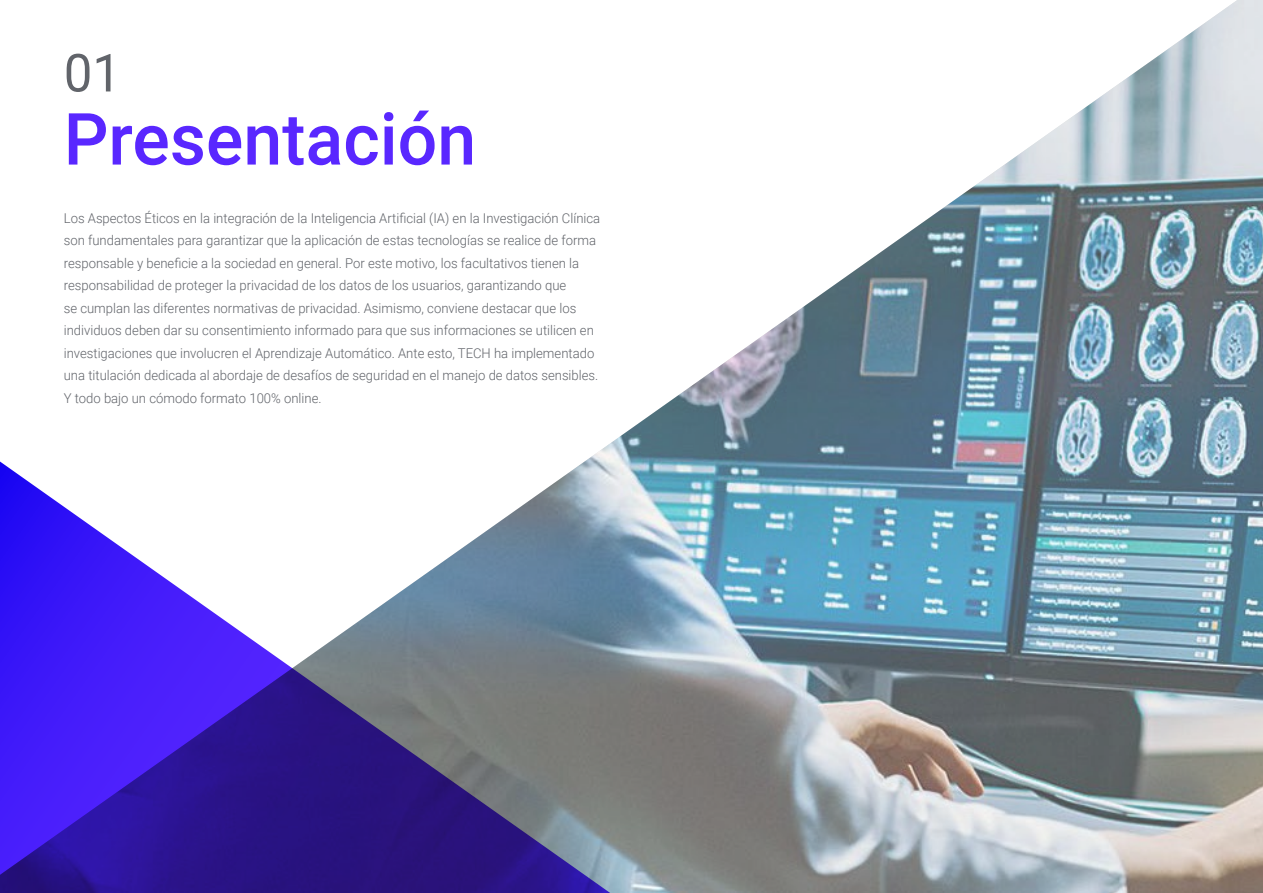
<style>
.page{position:relative;width:1263px;height:893px;background:#fff}
.page>*{position:absolute;margin:0;border:0;box-sizing:border-box;transform-origin:0 0}
.t1{font:500 72px "Roboto";color:#5927ff}
.t2{font:52.5px "Roboto";color:#61646a}
.t3{font:300 13.5px/22.5px "Roboto";color:#61646a}
</style>
<div class="page">
<img style="left:607px;top:0;width:656px;height:893px">
<svg style="left:0;top:446px;width:640px;height:447px"></svg>
<h2 class="t2" style="left:64px;top:36px;width:59px">01</h2>
<h1 class="t1" style="left:64px;top:89px;width:414px">Presentación</h1>
<p class="t3" style="left:64px;top:206px;width:538px">Los Aspectos Éticos en la integración de la Inteligencia Artificial (IA) en la Investigación Clínica son fundamentales para garantizar que la aplicación de estas tecnologías se realice de forma responsable y beneficie a la sociedad en general. Por este motivo, los facultativos tienen la responsabilidad de proteger la privacidad de los datos de los usuarios, garantizando que<br>se cumplan las diferentes normativas de privacidad. Asimismo, conviene destacar que los individuos deben dar su consentimiento informado para que sus informaciones se utilicen en investigaciones que involucren el Aprendizaje Automático. Ante esto, TECH ha implementado una titulación dedicada al abordaje de desafíos de seguridad en el manejo de datos sensibles.<br>Y todo bajo un cómodo formato 100% online.</p>
</div>
